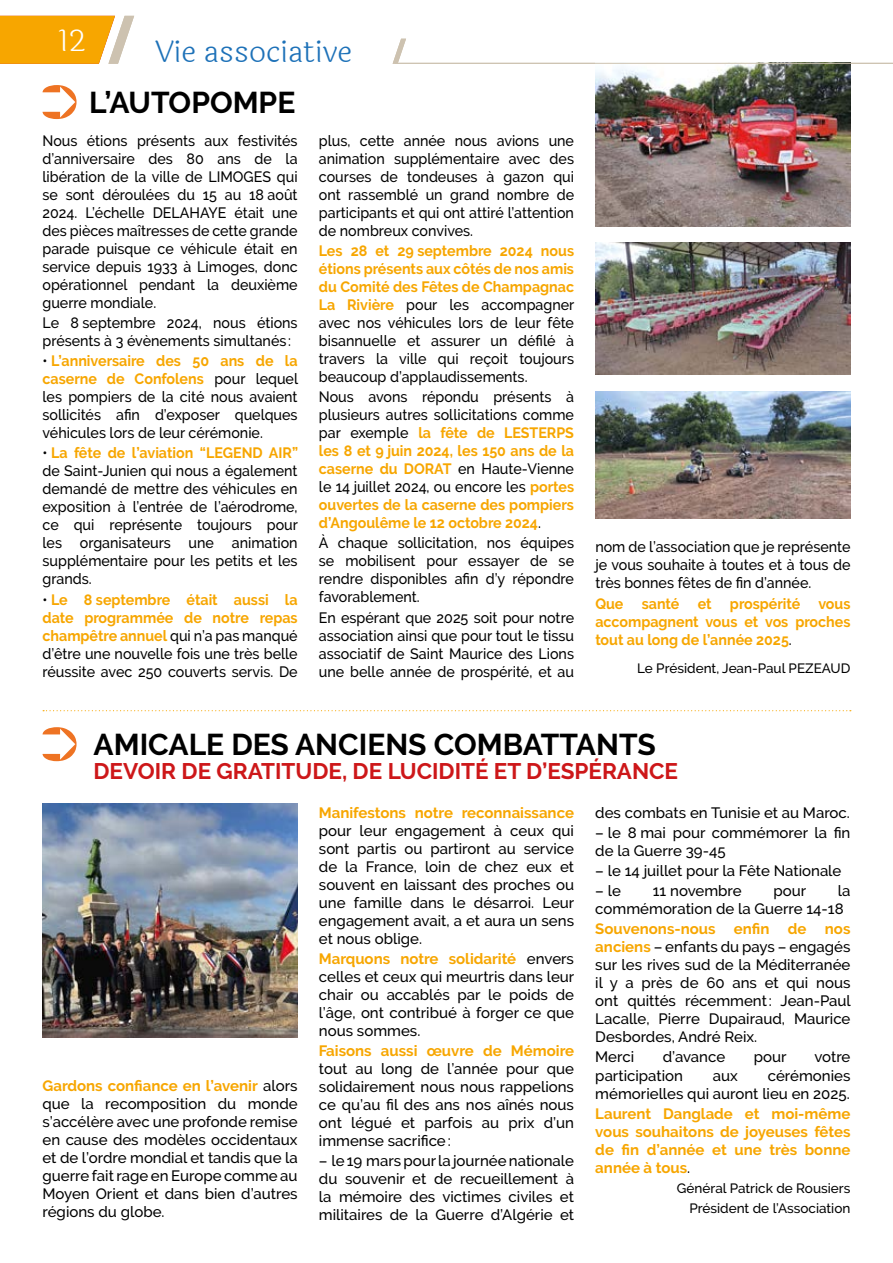
<style>
.page{position:relative;width:893px;height:1263px;background:#fff}
.page>*{position:absolute;margin:0;border:0;box-sizing:border-box;transform-origin:0 0}
.t1{font:700 30px "Raleway";color:#000}
.t2{font:300 30px "Laila";color:#1d71b8}
.t3{font:300 30px "Laila";color:#fff}
.t4{font:700 22.5px "Raleway";color:#cd1719}
.t5{font:500 15px/18px "Raleway";color:#000;text-align:justify;scale:.95 1}
.t6{font:500 15px/18px "Raleway";color:#000;text-align:justify}
.t7{font:700 15px/18px "Raleway";color:#f7a600;text-align:justify;scale:.95 1}
.t8{font:700 15px/18px "Raleway";color:#f7a600;text-align:justify}
.t9{font:500 13.5px/20.1px "Raleway";color:#000;text-align:right}
.s1{font-weight:700;color:#f7a600}
.s2{font-weight:500;color:#000}
</style>
<div class="page">
<img style="left:595px;top:64px;width:255px;height:162px">
<svg style="left:0;top:16px;width:134px;height:48px;background:#f4b22d"></svg>
<hr style="left:395px;top:63px;width:498px;height:1px;background:#cdc2b0">
<svg style="left:393px;top:39px;width:13px;height:25px"></svg>
<svg style="left:43px;top:85px;width:34px;height:34px"></svg>
<svg style="left:43px;top:710px;width:808px;height:1px"></svg>
<svg style="left:43px;top:727px;width:34px;height:34px"></svg>
<img style="left:595px;top:242px;width:255px;height:132px">
<img style="left:43px;top:804px;width:255px;height:233px">
<img style="left:595px;top:391px;width:255px;height:128px">
<h1 class="t3" style="left:59px;top:20px;width:29px">12</h1>
<h1 class="t2" style="left:155px;top:31px;width:198px">Vie associative</h1>
<h1 class="t1" style="left:89px;top:86px;width:208px">L’AUTOPOMPE</h1>
<p class="t5" style="left:43px;top:132px;width:270px">Nous étions présents aux festivités d’anniversaire des 80 ans de la libération de la ville de LIMOGES qui se sont déroulées du 15 au 18 août 2024. L’échelle DELAHAYE était une des pièces maîtresses de cette grande parade puisque ce véhicule était en service depuis 1933 à Limoges, donc opérationnel pendant la deuxième guerre mondiale.</p>
<p class="t5" style="left:43px;top:314px;width:270px">Le 8 septembre 2024, nous étions présents à 3 évènements simultanés :</p>
<p class="t5" style="left:43px;top:352px;width:271px">• <span class="s1">L’anniversaire des 50 ans de la caserne de Confolens</span> pour lequel les pompiers de la cité nous avaient sollicités afin d’exposer quelques véhicules lors de leur cérémonie.</p>
<p class="t5" style="left:43px;top:444px;width:270px">• <span class="s1">La fête de l’aviation “LEGEND AIR” </span>de Saint-Junien qui nous a également demandé de mettre des véhicules en exposition à l’entrée de l’aérodrome, ce qui représente toujours pour les organisateurs une animation supplémentaire pour les petits et les grands.</p>
<p class="t5" style="left:43px;top:590px;width:270px">• <span class="s1">Le 8 septembre était aussi la date programmée de notre repas champêtre annuel</span> qui n’a pas manqué d’être une nouvelle fois une très belle réussite avec 250 couverts servis. De</p>
<p class="t5" style="left:319px;top:132px;width:270px">plus, cette année nous avions une animation supplémentaire avec des courses de tondeuses à gazon qui ont rassemblé un grand nombre de participants et qui ont attiré l’attention de nombreux convives.</p>
<p class="t5" style="left:319px;top:242px;width:270px"><span class="s1">Les 28 et 29 septembre 2024 nous étions présents aux côtés de nos amis du Comité des Fêtes de Champagnac La Rivière</span> pour les accompagner avec nos véhicules lors de leur fête bisannuelle et assurer un défilé à travers la ville qui reçoit toujours beaucoup d’applaudissements.</p>
<p class="t7" style="left:319px;top:388px;width:270px"><span class="s2">Nous avons répondu présents à plusieurs autres sollicitations comme par exemple</span> la fête de LESTERPS les 8 et 9 juin 2024, les 150 ans de la caserne du DORAT <span class="s2">en Haute-Vienne le 14 juillet 2024, ou encore les</span> portes ouvertes de la caserne des pompiers d’Angoulême le 12 octobre 2024<span class="s2">.</span></p>
<p class="t5" style="left:319px;top:534px;width:270px">À chaque sollicitation, nos équipes se mobilisent pour essayer de se rendre disponibles afin d’y répondre favorablement.</p>
<p class="t5" style="left:319px;top:608px;width:270px">En espérant que 2025 soit pour notre association ainsi que pour tout le tissu associatif de Saint Maurice des Lions une belle année de prospérité, et au</p>
<p class="t5" style="left:595px;top:538px;width:270px">nom de l’association que je représente je vous souhaite à toutes et à tous de très bonnes fêtes de fin d’année.</p>
<p class="t7" style="left:595px;top:594px;width:270px">Que santé et prospérité vous accompagnent vous et vos proches tout au long de l’année 2025<span class="s2">.</span></p>
<p class="t9" style="left:637px;top:658px;width:215px">Le Président, Jean-Paul PEZEAUD</p>
<h1 class="t1" style="left:94px;top:728px;width:564px">AMICALE DES ANCIENS COMBATTANTS</h1>
<h2 class="t4" style="left:94px;top:759px;width:586px">DEVOIR DE GRATITUDE, DE LUCIDITÉ ET D’ESPÉRANCE</h2>
<p class="t6" style="left:43px;top:1076px;width:257px"><span class="s1">Gardons confiance en l’avenir</span> alors que la recomposition du monde s’accélère avec une profonde remise en cause des modèles occidentaux et de l’ordre mondial et tandis que la guerre fait rage en Europe comme au Moyen Orient et dans bien d’autres régions du globe.</p>
<p class="t8" style="left:319px;top:804px;width:257px">Manifestons notre reconnaissance</p>
<p class="t6" style="left:319px;top:821px;width:257px">pour leur engagement à ceux qui sont partis ou partiront au service de la France, loin de chez eux et souvent en laissant des proches ou une famille dans le désarroi. Leur engagement avait, a et aura un sens et nous oblige.</p>
<p class="t6" style="left:319px;top:950px;width:257px"><span class="s1">Marquons notre solidarité</span> envers celles et ceux qui meurtris dans leur chair ou accablés par le poids de l’âge, ont contribué à forger ce que nous sommes.</p>
<p class="t8" style="left:319px;top:1042px;width:257px">Faisons aussi œuvre de Mémoire</p>
<p class="t6" style="left:319px;top:1060px;width:257px">tout au long de l’année pour que solidairement nous nous rappelions ce qu’au fil des ans nos aînés nous ont légué et parfois au prix d’un immense sacrifice:</p>
<p class="t6" style="left:319px;top:1152px;width:257px">– le 19 mars pour la journée nationale du souvenir et de recueillement à la mémoire des victimes civiles et militaires de la Guerre d’Algérie et</p>
<p class="t6" style="left:595px;top:803px;width:256px">des combats en Tunisie et au Maroc.</p>
<p class="t6" style="left:595px;top:824px;width:257px">– le 8 mai pour commémorer la fin de la Guerre 39-45</p>
<p class="t6" style="left:595px;top:862px;width:248px">– le 14 juillet pour la Fête Nationale</p>
<p class="t6" style="left:595px;top:882px;width:27px">– le</p>
<p class="t6" style="left:653px;top:882px;width:90px">11 novembre</p>
<p class="t6" style="left:774px;top:882px;width:34px">pour</p>
<p class="t6" style="left:595px;top:882px;width:257px;text-indent:243px">la commémoration de la Guerre 14-18</p>
<p class="t6" style="left:595px;top:920px;width:257px"><span class="s1">Souvenons-nous enfin de nos anciens</span> – enfants du pays – engagés sur les rives sud de la Méditerranée il y a près de 60 ans et qui nous ont quittés récemment: Jean-Paul Lacalle, Pierre Dupairaud, Maurice Desbordes, André Reix.</p>
<p class="t6" style="left:595px;top:1048px;width:40px">Merci</p>
<p class="t6" style="left:663px;top:1048px;width:64px">d’avance</p>
<p class="t6" style="left:754px;top:1048px;width:34px">pour</p>
<p class="t6" style="left:814px;top:1048px;width:38px">votre</p>
<p class="t6" style="left:595px;top:1066px;width:89px">participation</p>
<p class="t6" style="left:713px;top:1066px;width:27px">aux</p>
<p class="t6" style="left:595px;top:1066px;width:257px;text-align:right">cérémonies<br>mémorielles qui auront lieu en 2025.</p>
<p class="t8" style="left:595px;top:1104px;width:257px">Laurent Danglade et moi-même vous souhaitons de joyeuses fêtes de fin d’année et une très bonne année à tous<span class="s2">.</span></p>
<p class="t9" style="left:677px;top:1178px;width:175px">Général Patrick de Rousiers<br>Président de l’Association</p>
</div>
